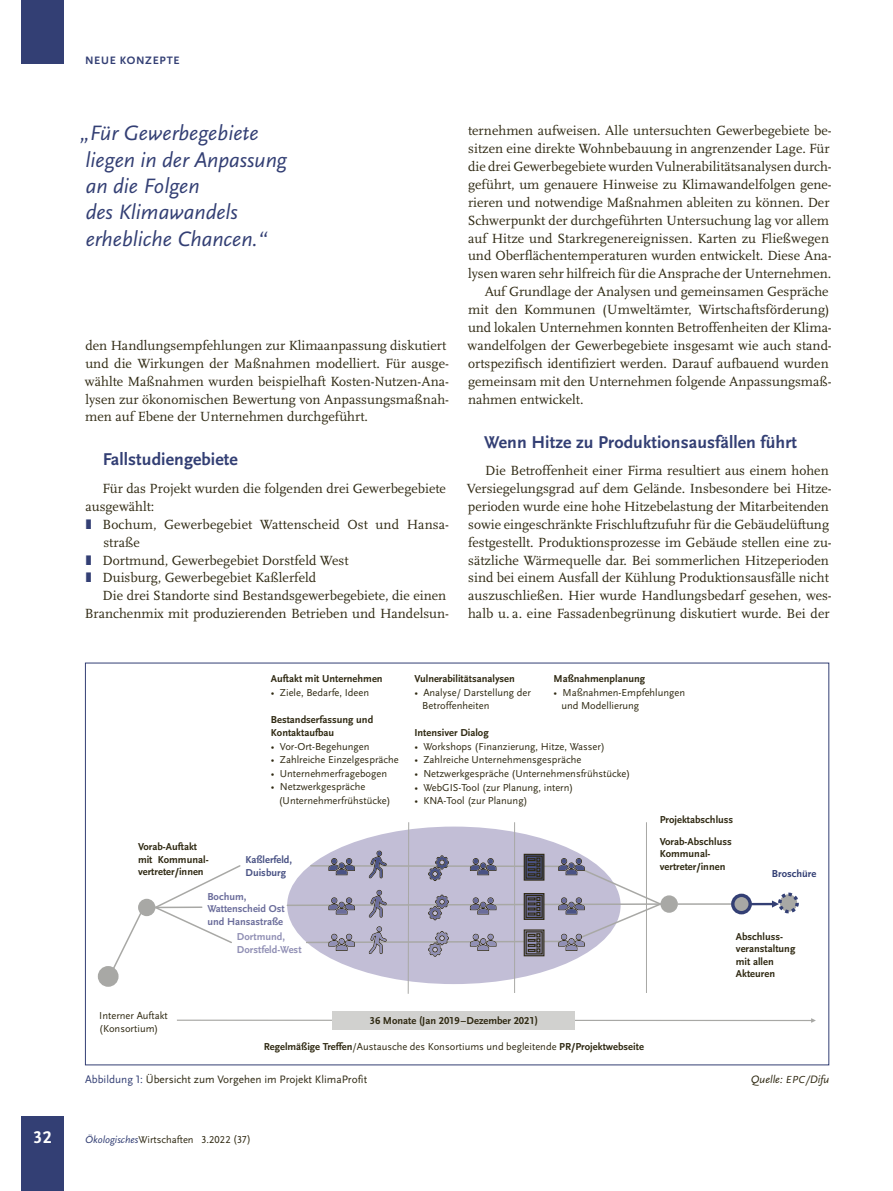
<style>
.page{position:relative;width:893px;height:1191px;background:#fff}
.page>*{position:absolute;margin:0;border:0;box-sizing:border-box;transform-origin:0 0}
._16_1_Zitat_libue{font:italic 21.75px/26.2px "Scala Sans Pro";color:#333f74}
._02a_Ue2{font:700 17.85px "Scala Sans Pro";letter-spacing:.005em;color:#333f74}
.t1{font:700 17.85px "Scala Sans Pro";color:#fff}
._10_1_GT{font:13.8px/17.9px "Scala Pro";color:#2f2912}
._10_1_GT--eng{font:13.8px/17.9px "Scala Pro";color:#2f2912;text-align:right}
._40a_BU_libue{font:11.25px "Scala Sans Pro";color:#2f2912}
._40a_BU_libue-2{font:italic 11.25px "Scala Sans Pro";color:#2f2912}
.t2{font:700 11.25px "Scala Sans Pro";letter-spacing:.06em;color:#333f74}
.t3{font:10.5px/13.5px "Scala Sans Pro";color:#2f2912}
.t4{font:700 10.5px/12.6px "Scala Sans Pro";color:#2f2912}
.t5{font:700 10.5px/12.6px "Scala Sans Pro";color:#6b6d9b}
.t6{font:700 10.5px/12.6px "Scala Sans Pro";color:#9190b5}
.t7{font:700 10.5px/12.6px "Scala Sans Pro";color:#4a5385}
.t8{font:700 10.5px "Scala Sans Pro";color:#333f74}
.s1{color:#333f74}
.s2{font-weight:700}
.s3{font-size:10.65px}
.s4{font-style:italic;color:#333f74}
</style>
<div class="page">
<div style="left:138px;top:898px;width:17px;height:18px;background:#a8a8a5;border-radius:50%"></div>
<div style="left:660px;top:895px;width:18px;height:17px;background:#a8a8a5;border-radius:50%"></div>
<svg style="left:153px;top:865px;width:88px;height:78px"></svg>
<svg style="left:177px;top:1018px;width:639px;height:5px"></svg>
<div style="left:332px;top:1011px;width:243px;height:18px;background:#d1d1cf"></div>
<hr style="left:678px;top:903px;width:55px;height:1px;background:#a8a8a5">
<div style="left:99px;top:967px;width:18px;height:18px;background:#a8a8a5;border-radius:50%"></div>
<div style="left:98px;top:966px;width:21px;height:20px;border:3px solid #a8a8a5;border-radius:50%"></div>
<svg style="left:111px;top:911px;width:31px;height:61px"></svg>
<svg style="left:752px;top:900px;width:26px;height:7px"></svg>
<svg style="left:733px;top:895px;width:17px;height:17px"></svg>
<div style="left:731px;top:893px;width:21px;height:21px;border:3px solid #333f74;border-radius:50%"></div>
<div style="left:780px;top:894px;width:17px;height:17px;background:#a8a8a5;border-radius:50%"></div>
<div style="left:778px;top:892px;width:21px;height:21px;border:3px dashed #333f74;border-radius:50%"></div>
<svg style="left:286px;top:822px;width:376px;height:172px"></svg>
<div style="left:21px;top:1116px;width:43px;height:75px;background:#333f74"></div>
<div style="left:21px;top:0;width:43px;height:64px;background:#333f74"></div>
<p class="t2" style="left:85px;top:53px;width:95px">Neue Konzepte</p>
<p class="_16_1_Zitat_libue" style="left:80px;top:120px;width:208px">„Für Gewerbegebiete liegen in der Anpassung an die Folgen<br>des Klimawandels erhebliche Chancen.“</p>
<p class="_10_1_GT" style="left:85px;top:336px;width:366px">den Handlungsempfehlungen zur Klimaanpassung diskutiert und die Wirkungen der Maßnahmen modelliert. Für ausge&shy;wählte Maßnahmen wurden beispielhaft Kosten-Nutzen-Ana&shy;lysen zur ökonomischen Bewertung von Anpassungsmaßnah&shy;men auf Ebene der Unternehmen durchgeführt.</p>
<h2 class="_02a_Ue2" style="left:103px;top:449px;width:137px">Fallstudiengebiete</h2>
<p class="_10_1_GT" style="left:85px;top:479px;width:362px;text-indent:17px">Für das Projekt wurden die folgenden drei Gewerbegebiete ausgewählt:</p>
<p class="_10_1_GT" style="left:103px;top:515px;width:347px;text-indent:-18px"><span class="s1">❚</span> Bochum, Gewerbegebiet Wattenscheid Ost und Hansa&shy;straße</p>
<p class="_10_1_GT" style="left:86px;top:551px;width:264px"><span class="s1">❚</span> Dortmund, Gewerbegebiet Dorstfeld West</p>
<p class="_10_1_GT" style="left:86px;top:569px;width:232px"><span class="s1">❚</span> Duisburg, Gewerbegebiet Kaßlerfeld</p>
<p class="_10_1_GT--eng" style="left:85px;top:587px;width:366px">Die drei Standorte sind Bestandsgewerbegebiete, die einen<br>Branchenmix mit produzierenden Betrieben und Handelsun-</p>
<p class="_10_1_GT--eng" style="left:468px;top:122px;width:366px;text-align:left">ternehmen aufweisen. Alle untersuchten Gewerbegebiete be&shy;sitzen eine direkte Wohnbebauung in angrenzender Lage. Für die drei Gewerbegebiete wurden Vulnerabilitätsanalysen durch&shy;geführt, um genauere Hinweise zu Klimawandelfolgen gene&shy;rieren und notwendige Maßnahmen ableiten zu können. Der Schwerpunkt der durchgeführten Untersuchung lag vor allem auf Hitze und Starkregenereignissen. Karten zu Fließwegen und Oberflächentemperaturen wurden entwickelt. Diese Ana&shy;lysen waren sehr hilfreich für die Ansprache der Unternehmen.</p>
<p class="_10_1_GT" style="left:468px;top:283px;width:366px;text-indent:17px">Auf Grundlage der Analysen und gemeinsamen Gespräche mit den Kommunen (Umweltämter, Wirtschaftsförderung) und lokalen Unternehmen konnten Betroffenheiten der Klima&shy;wandelfolgen der Gewerbegebiete insgesamt wie auch stand&shy;ortspezifisch identifiziert werden. Darauf aufbauend wurden gemeinsam mit den Unternehmen folgende Anpassungsmaß&shy;nahmen entwickelt.</p>
<h2 class="_02a_Ue2" style="left:484px;top:431px;width:314px">Wenn Hitze zu Produktionsausfällen führt</h2>
<p class="_10_1_GT" style="left:467px;top:461px;width:366px;text-indent:18px">Die Betroffenheit einer Firma resultiert aus einem hohen Versiegelungsgrad auf dem Gelände. Insbesondere bei Hitze&shy;perioden wurde eine hohe Hitzebelastung der Mitarbeitenden sowie eingeschränkte Frischluftzufuhr für die Gebäudelüftung festgestellt. Produktionsprozesse im Gebäude stellen eine zu&shy;sätzliche Wärmequelle dar. Bei sommerlichen Hitzeperioden sind bei einem Ausfall der Kühlung Produktionsausfälle nicht auszuschließen. Hier wurde Handlungsbedarf gesehen, wes&shy;halb u. a. eine Fassadenbegrünung diskutiert wurde. Bei der</p>
<p class="t4" style="left:271px;top:672px;width:113px">Auftakt mit Unternehmen</p>
<p class="t3" style="left:271px;top:686px;width:100px">• Ziele, Bedarfe, Ideen</p>
<p class="t4" style="left:271px;top:713px;width:104px;line-height:13.5px">Bestandserfassung und<br>Kontaktaufbau</p>
<p class="t3" style="left:271px;top:740px;width:100px">• Vor-Ort-Begehungen</p>
<p class="t3" style="left:271px;top:753px;width:129px">• Zahlreiche Einzelgespräche</p>
<p class="t3" style="left:271px;top:767px;width:118px">• Unternehmerfragebogen</p>
<p class="t3" style="left:279px;top:780px;width:113px;text-indent:-8px">• Netzwerkgespräche (Unternehmerfrühstücke)</p>
<p class="t4" style="left:138px;top:840px;width:72px">Vorab-Auftakt mit Kommunal&shy;vertreter/innen</p>
<p class="t7" style="left:246px;top:853px;width:48px">Kaßlerfeld,<br>Duisburg</p>
<p class="t5" style="left:207px;top:890px;width:79px">Bochum,<br>Wattenscheid Ost und Hansastraße</p>
<p class="t6" style="left:237px;top:930px;width:66px">Dortmund,<br>Dorstfeld-West</p>
<p class="t4" style="left:553px;top:672px;width:93px">Maßnahmenplanung</p>
<p class="t3" style="left:561px;top:686px;width:125px;text-indent:-8px">• Maßnahmen-Empfehlungen und Modellierung</p>
<p class="t4" style="left:414px;top:672px;width:102px">Vulnerabilitätsanalysen</p>
<p class="t3" style="left:422px;top:686px;width:110px;text-indent:-8px">• Analyse/ Darstellung der<br>Betroffenheiten</p>
<p class="t4" style="left:414px;top:726px;width:76px">Intensiver Dialog</p>
<p class="t3" style="left:414px;top:740px;width:192px">• Workshops (Finanzierung, Hitze, Wasser)</p>
<p class="t3" style="left:414px;top:753px;width:168px">• Zahlreiche Unternehmensgespräche</p>
<p class="t3" style="left:414px;top:767px;width:217px">• Netzwerkgespräche (Unternehmensfrühstücke)</p>
<p class="t3" style="left:414px;top:780px;width:160px">• WebGIS-Tool (zur Planung, intern)</p>
<p class="t3" style="left:414px;top:794px;width:115px">• KNA-Tool (zur Planung)</p>
<p class="t4" style="left:660px;top:813px;width:75px">Projektabschluss</p>
<p class="t4" style="left:660px;top:835px;width:74px">Vorab-Abschluss<br>Kommunal&shy;vertreter/innen</p>
<p class="t8" style="left:772px;top:867px;width:46px">Broschüre</p>
<p class="t4" style="left:736px;top:930px;width:61px">Abschluss&shy;veranstaltung mit allen<br>Akteuren</p>
<p class="t3" style="left:99px;top:1009px;width:70px;line-height:12.6px">Interner Auftakt (Konsortium)</p>
<p class="t4" style="left:370px;top:1014px;width:170px">36 Monate (Jan 2019–Dezember 2021)</p>
<p class="t3" style="left:264px;top:1039px;width:382px"><span class="s2">Regelmäßige Treffen</span>/Austausche des Konsortiums und begleitende <span class="s2">PR/Projektwebseite</span></p>
<p class="_40a_BU_libue" style="left:85px;top:1072px;width:284px"><span class="s1">Abbildung 1:</span> Übersicht zum Vorgehen im Projekt KlimaProfit</p>
<p class="_40a_BU_libue-2" style="left:751px;top:1072px;width:80px">Quelle: <span class="s3">EPC</span>/Difu</p>
<p class="t1" style="left:33px;top:1126px;width:20px">32</p>
<p class="t3" style="left:85px;top:1132px;width:167px"><span class="s4">Ökologisches</span>Wirtschaften 3.2022 (37)</p>
</div>
